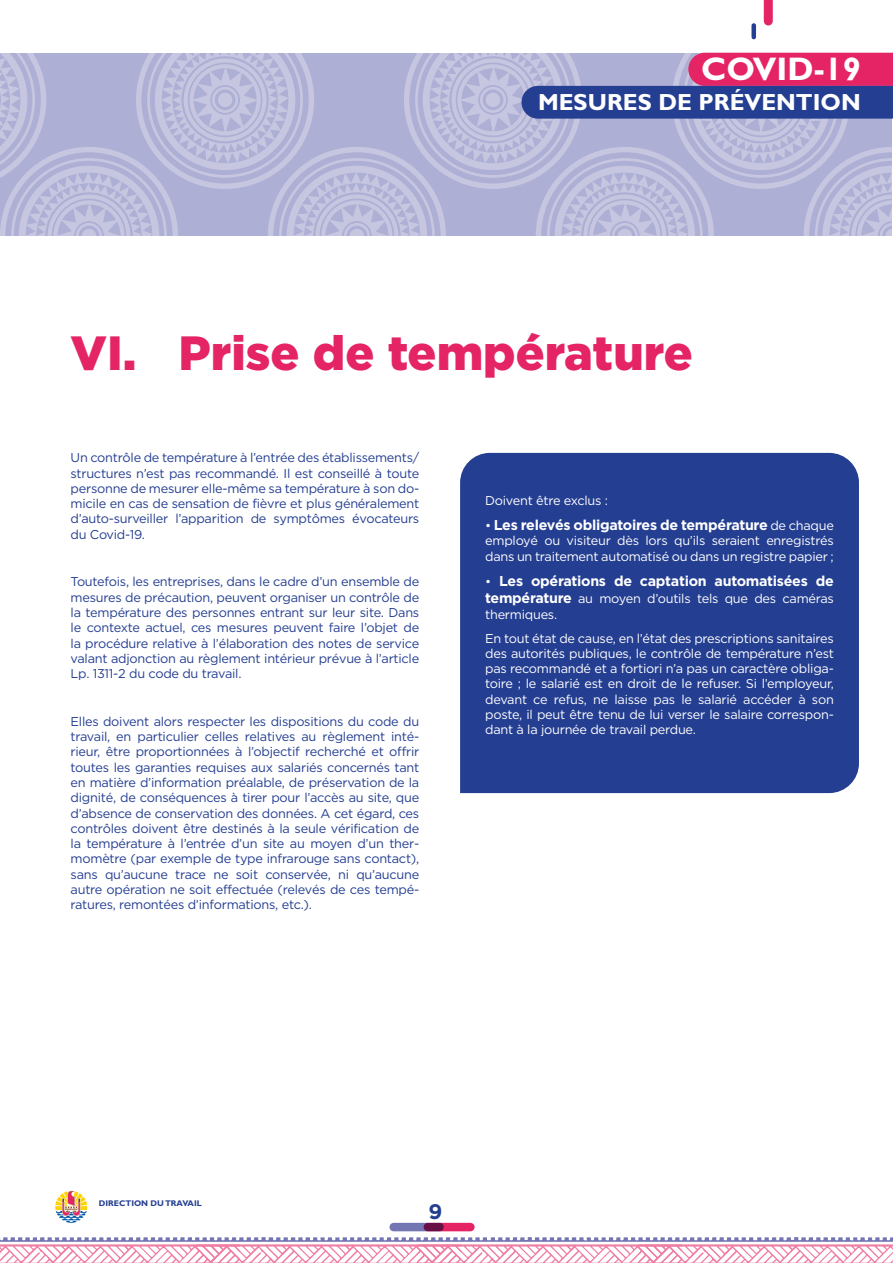
<style>
.page{position:relative;width:893px;height:1263px;background:#fff}
.page>*{position:absolute;margin:0;border:0;box-sizing:border-box;transform-origin:0 0}
.t1{font:900 48px "Gotham";color:#e42464}
.t2{font:700 32.7px "Gill Sans Std";color:#fff}
.t3{font:700 23.4px "Gill Sans Std";color:#fff}
.t4{font:700 21px "Gotham";color:#243e91}
.t5{font:700 14.25px "Gotham";letter-spacing:-.02em;color:#fff}
.t6{font:12.75px/15.3px "Gotham";letter-spacing:-.02em;color:#243e91;text-align:justify}
.t7{font:12.75px/15.3px "Gotham";letter-spacing:-.02em;color:#fff}
.t8{font:700 8.25px "Gill Sans Std";color:#243e91}
.s1{font-weight:400;font-size:12.75px}
.s2{font-weight:700;font-size:14.25px}
</style>
<div class="page">
<svg style="left:0;top:1237px;width:893px;height:26px"></svg>
<svg style="left:55px;top:1191px;width:32px;height:32px"></svg>
<svg style="left:0;top:53px;width:892px;height:183px;background:#b1b2d5"></svg>
<div style="left:19px;top:166px;width:140px;height:140px;border:7px solid #fff;border-radius:50%"></div>
<div style="left:287px;top:166px;width:140px;height:140px;border:7px solid #fff;border-radius:50%"></div>
<div style="left:268px;top:147px;width:178px;height:178px;border:5px solid #fff;border-radius:50%"></div>
<svg style="left:293px;top:172px;width:127px;height:128px"></svg>
<div style="left:155px;top:30px;width:140px;height:140px;border:7px solid #fff;border-radius:50%"></div>
<div style="left:136px;top:11px;width:178px;height:178px;border:5px solid #fff;border-radius:50%"></div>
<svg style="left:161px;top:36px;width:128px;height:127px;background:#c4c5df"></svg>
<svg style="left:0;top:48px;width:153px;height:252px"></svg>
<div style="left:423px;top:30px;width:140px;height:140px;border:7px solid #fff;border-radius:50%"></div>
<div style="left:751px;top:25px;width:5px;height:12px;background:#243e91"></div>
<div style="left:764px;top:0;width:9px;height:21px;background:#e42464"></div>
<div style="left:424px;top:1223px;width:51px;height:8px;background:#e42464;border-radius:4px"></div>
<svg style="left:389px;top:1223px;width:55px;height:8px"></svg>
<svg style="left:429px;top:36px;width:464px;height:252px"></svg>
<div style="left:460px;top:453px;width:399px;height:340px;background:#243e91"></div>
<h2 class="t2" style="left:701px;top:49px;width:161px">COVID-19</h2>
<h3 class="t3" style="left:538px;top:88px;width:324px">MESURES DE PRÉVENTION</h3>
<p class="t1" style="left:71px;top:326px;width:624px">VI. Prise de température</p>
<p class="t6" style="left:71px;top:450px;width:350px">Un contrôle de température à l’entrée des établissements/ structures n’est pas recommandé. Il est conseillé à toute personne de mesurer elle-même sa température à son do&shy;micile en cas de sensation de fièvre et plus généralement d’auto-surveiller l’apparition de symptômes évocateurs du Covid-19.</p>
<p class="t6" style="left:71px;top:574px;width:350px">Toutefois, les entreprises, dans le cadre d’un ensemble de mesures de précaution, peuvent organiser un contrôle de la température des personnes entrant sur leur site. Dans le contexte actuel, ces mesures peuvent faire l’objet de la procédure relative à l’élaboration des notes de service valant adjonction au règlement intérieur prévue à l’article Lp. 1311-2 du code du travail.</p>
<p class="t6" style="left:71px;top:713px;width:350px">Elles doivent alors respecter les dispositions du code du travail, en particulier celles relatives au règlement inté&shy;rieur, être proportionnées à l’objectif recherché et offrir toutes les garanties requises aux salariés concernés tant en matière d’information préalable, de préservation de la dignité, de conséquences à tirer pour l’accès au site, que d’absence de conservation des données. A cet égard, ces contrôles doivent être destinés à la seule vérification de la température à l’entrée d’un site au moyen d’un ther&shy;momètre (par exemple de type infrarouge sans contact), sans qu’aucune trace ne soit conservée, ni qu’aucune autre opération ne soit effectuée (relevés de ces tempé&shy;ratures, remontées d’informations, etc.).</p>
<p class="t7" style="left:485px;top:492px;width:124px">Doivent être exclus :</p>
<p class="t5" style="left:485px;top:517px;width:350px"><span class="s1">•</span> Les relevés obligatoires de température <span class="s1">de chaque</span></p>
<p class="t7" style="left:485px;top:533px;width:350px">employé ou visiteur dès lors qu’ils seraient enregistrés dans un traitement automatisé ou dans un registre papier ;</p>
<p class="t5" style="left:485px;top:573px;width:350px"><span class="s1">•</span> Les opérations de captation automatisées de</p>
<p class="t7" style="left:485px;top:591px;width:350px"><span class="s2">température</span> au moyen d’outils tels que des caméras thermiques.</p>
<p class="t7" style="left:485px;top:630px;width:350px;text-align:justify">En tout état de cause, en l’état des prescriptions sanitaires des autorités publiques, le contrôle de température n’est pas recommandé et a fortiori n’a pas un caractère obliga&shy;toire ; le salarié est en droit de le refuser. Si l’employeur, devant ce refus, ne laisse pas le salarié accéder à son poste, il peut être tenu de lui verser le salaire correspon&shy;dant à la journée de travail perdue.</p>
<p class="t8" style="left:99px;top:1198px;width:105px">DIRECTION DU TRAVAIL</p>
<p class="t4" style="left:428px;top:1200px;width:15px">9</p>
</div>
